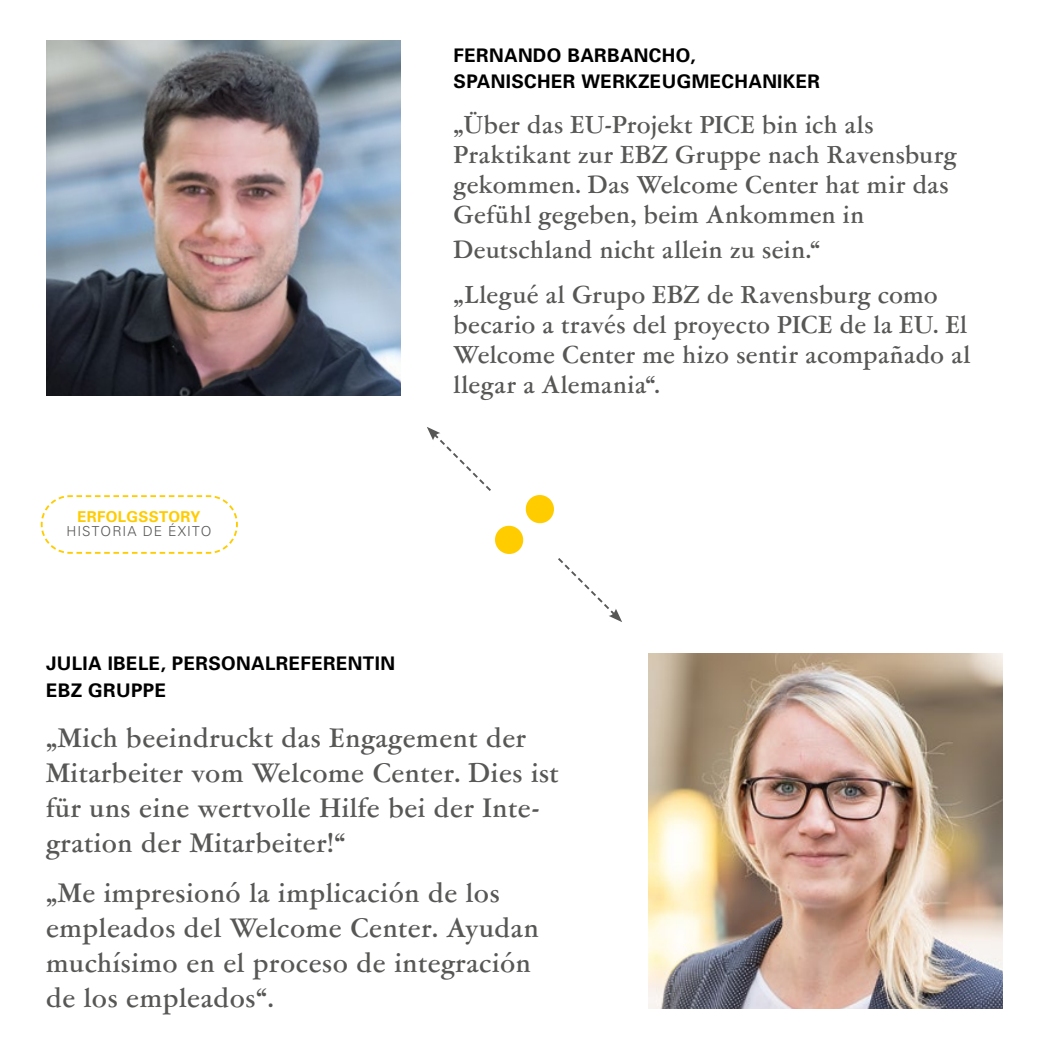
<style>
.page{position:relative;width:1049px;height:1049px;background:#fff}
.page>*{position:absolute;margin:0;border:0;box-sizing:border-box;transform-origin:0 0}
.t1{font:500 30px/35px "Garamont Amst SB";letter-spacing:.02em;color:#575756}
.t2{font:500 27.5px/30px "Garamont Amst SB";letter-spacing:.015em;color:#575756}
.t3{font:700 18.75px/26.2px "Univers";letter-spacing:.02em;color:#000}
.t4{font:700 15px "Univers";letter-spacing:.02em;color:#fc0}
.t5{font:300 13.75px "Univers";letter-spacing:.08em;color:#575756}
</style>
<div class="page">
<img style="left:46px;top:41px;width:354px;height:354px">
<img style="left:648px;top:654px;width:355px;height:354px">
<svg style="left:427px;top:427px;width:195px;height:195px"></svg>
<svg style="left:40px;top:495px;width:198px;height:59px"></svg>
<p class="t4" style="left:77px;top:507px;width:125px">ERFOLGSSTORY</p>
<p class="t5" style="left:66px;top:523px;width:147px">HISTORIA DE ÉXITO</p>
<p class="t3" style="left:454px;top:42px;width:368px">FERNANDO BARBANCHO,<br>SPANISCHER WERKZEUGMECHANIKER</p>
<p class="t2" style="left:454px;top:111px;width:504px">„Über das EU-Projekt PICE bin ich als Praktikant zur EBZ Gruppe nach Ravensburg gekommen. Das Welcome Center hat mir das Gefühl gegeben, beim Ankommen in</p>
<p class="t2" style="left:454px;top:236px;width:368px">Deutschland nicht allein zu sein.“</p>
<p class="t2" style="left:454px;top:281px;width:518px">„Llegué al Grupo EBZ de Ravensburg como becario a través del proyecto PICE de la EU. El Welcome Center me hizo sentir acompañado al llegar a Alemania“.</p>
<p class="t3" style="left:46px;top:650px;width:350px">JULIA IBELE, PERSONALREFERENTIN<br>EBZ GRUPPE</p>
<p class="t1" style="left:46px;top:721px;width:514px">„Mich beeindruckt das Engagement der Mitarbeiter vom Welcome Center. Dies ist für uns eine wertvolle Hilfe bei der Inte&shy;gration der Mitarbeiter!“</p>
<p class="t1" style="left:46px;top:876px;width:494px">„Me impresionó la implicación de los empleados del Welcome Center. Ayudan muchísimo en el proceso de integración de los empleados“.</p>
</div>
